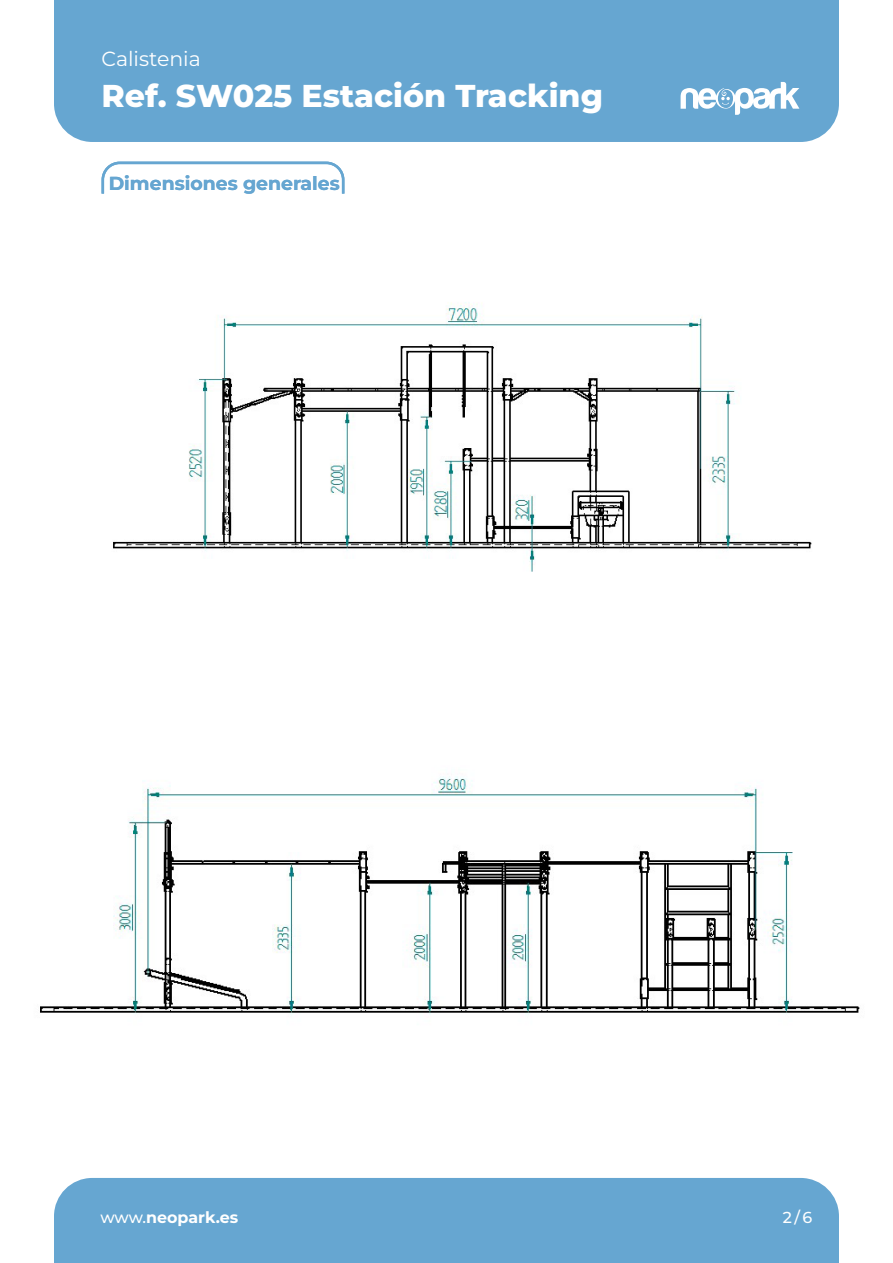
<style>
.page{position:relative;width:893px;height:1263px;background:#fff}
.page>*{position:absolute;margin:0;border:0;box-sizing:border-box;transform-origin:0 0}
.t1{font:800 31.65px "Montserrat";color:#fff}
.t2{font:20.4px "Montserrat";color:#fff}
.t3{font:700 18.9px "Montserrat";color:#66a6d1}
.t4{font:700 15.9px "Montserrat";color:#fff}
.t5{font:500 15.9px "Montserrat";color:#fff}
.s1{font-weight:500}
</style>
<div class="page">
<div style="left:54px;top:1178px;width:785px;height:85px;background:#66a6d1"></div>
<div style="left:54px;top:0;width:785px;height:142px;background:#66a6d1"></div>
<svg style="left:681px;top:82px;width:118px;height:33px"></svg>
<img style="left:113px;top:302px;width:699px;height:270px">
<img style="left:40px;top:776px;width:820px;height:238px">
<svg style="left:101px;top:161px;width:244px;height:33px"></svg>
<p class="t2" style="left:102px;top:46px;width:101px">Calistenia</p>
<p class="t1" style="left:102px;top:75px;width:503px">Ref. SW025 Estación Tracking</p>
<p class="t3" style="left:109px;top:171px;width:232px">Dimensiones generales</p>
<p class="t4" style="left:100px;top:1206px;width:139px"><span class="s1">www.</span>neopark.es</p>
<p class="t5" style="left:783px;top:1206px;width:31px">2/6</p>
</div>
